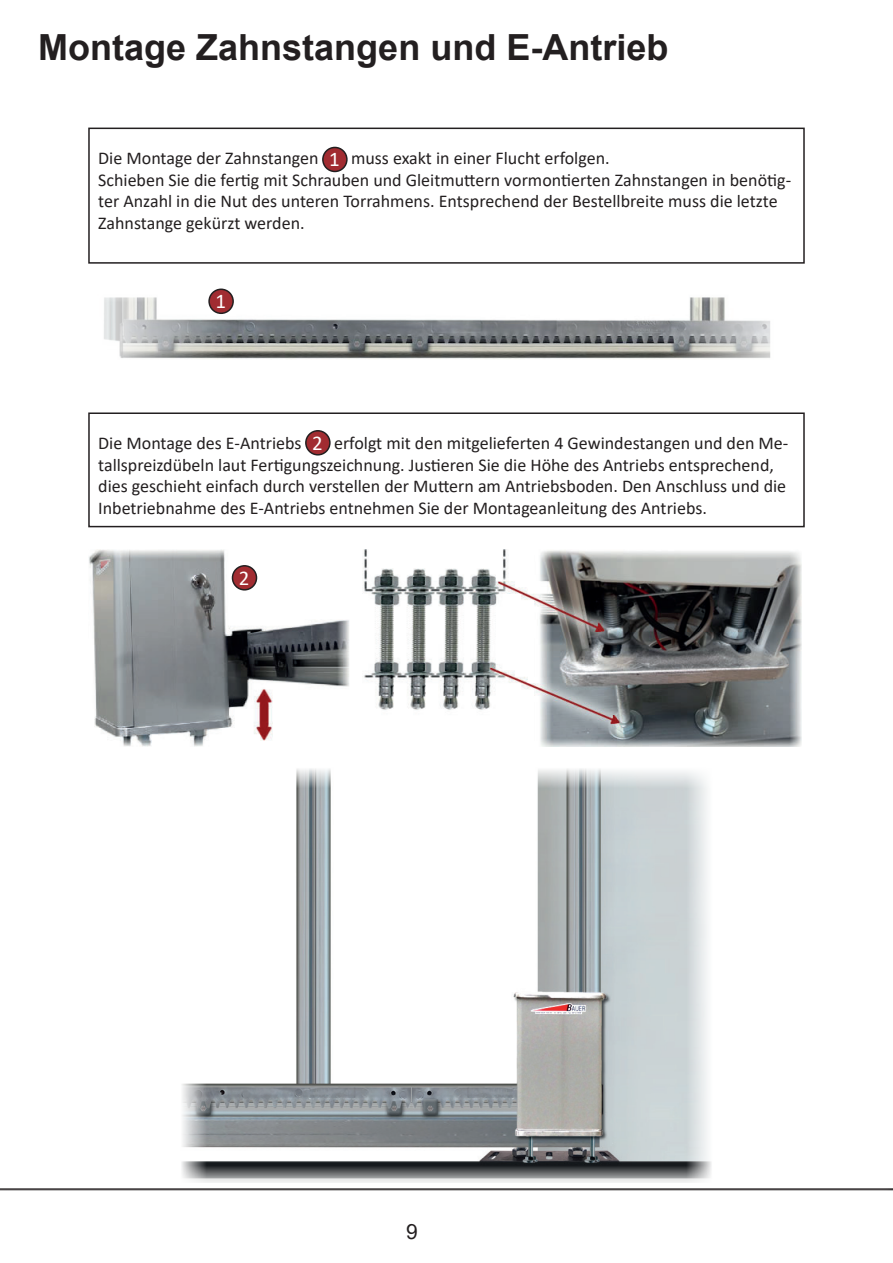
<style>
.page{position:relative;width:893px;height:1263px;background:#fff}
.page>*{position:absolute;margin:0;border:0;box-sizing:border-box;transform-origin:0 0}
.t1{font:700 36px "Arial";color:#231f20}
.t2{font:21px "Calibri";color:#fff}
.t3{font:21px "Arial";color:#231f20}
.t4{font:18px/21.6px "Calibri";color:#231f20}
</style>
<div class="page">
<div style="left:88px;top:128px;width:717px;height:136px;border:2px solid #231f20"></div>
<img style="left:104px;top:291px;width:667px;height:68px">
<div style="left:88px;top:412px;width:717px;height:115px;border:2px solid #231f20"></div>
<img style="left:89px;top:549px;width:713px;height:197px">
<div style="left:323px;top:147px;width:24px;height:24px;background:#a12c31;border-radius:50%"></div>
<div style="left:322px;top:147px;width:26px;height:25px;border:2px solid #231f20;border-radius:50%"></div>
<div style="left:209px;top:289px;width:24px;height:24px;background:#a12c31;border-radius:50%"></div>
<div style="left:208px;top:288px;width:26px;height:26px;border:2px solid #231f20;border-radius:50%"></div>
<div style="left:306px;top:431px;width:24px;height:24px;background:#a12c31;border-radius:50%"></div>
<div style="left:305px;top:430px;width:26px;height:25px;border:2px solid #231f20;border-radius:50%"></div>
<div style="left:232px;top:566px;width:24px;height:24px;background:#a12c31;border-radius:50%"></div>
<div style="left:232px;top:565px;width:25px;height:25px;border:2px solid #231f20;border-radius:50%"></div>
<img style="left:181px;top:769px;width:531px;height:414px">
<h1 class="t1" style="left:38px;top:22px;width:632px">Montage Zahnstangen und E-Antrieb</h1>
<p class="t4" style="left:98px;top:148px;width:694px;text-indent:253px">muss exakt in einer Flucht erfolgen.<br>Schieben Sie die fertig mit Schrauben und Gleitmuttern vormontierten Zahnstangen in benötig&shy;ter Anzahl in die Nut des unteren Torrahmens. Entsprechend der Bestellbreite muss die letzte Zahnstange gekürzt werden.</p>
<p class="t4" style="left:98px;top:148px;width:222px">Die Montage der Zahnstangen</p>
<p class="t2" style="left:329px;top:145px;width:12px">1</p>
<p class="t2" style="left:215px;top:287px;width:12px">1</p>
<p class="t2" style="left:312px;top:428px;width:12px">2</p>
<p class="t4" style="left:98px;top:433px;width:692px;text-indent:236px">erfolgt mit den mitgelieferten 4 Gewindestangen und den Me&shy;tallspreizdübeln laut Fertigungszeichnung. Justieren Sie die Höhe des Antriebs entsprechend, dies geschieht einfach durch verstellen der Muttern am Antriebsboden. Den Anschluss und die Inbetriebnahme des E-Antriebs entnehmen Sie der Montageanleitung des Antriebs.</p>
<p class="t4" style="left:98px;top:433px;width:205px">Die Montage des E-Antriebs</p>
<p class="t2" style="left:239px;top:563px;width:12px">2</p>
<p class="t3" style="left:406px;top:1217px;width:13px">9</p>
</div>
